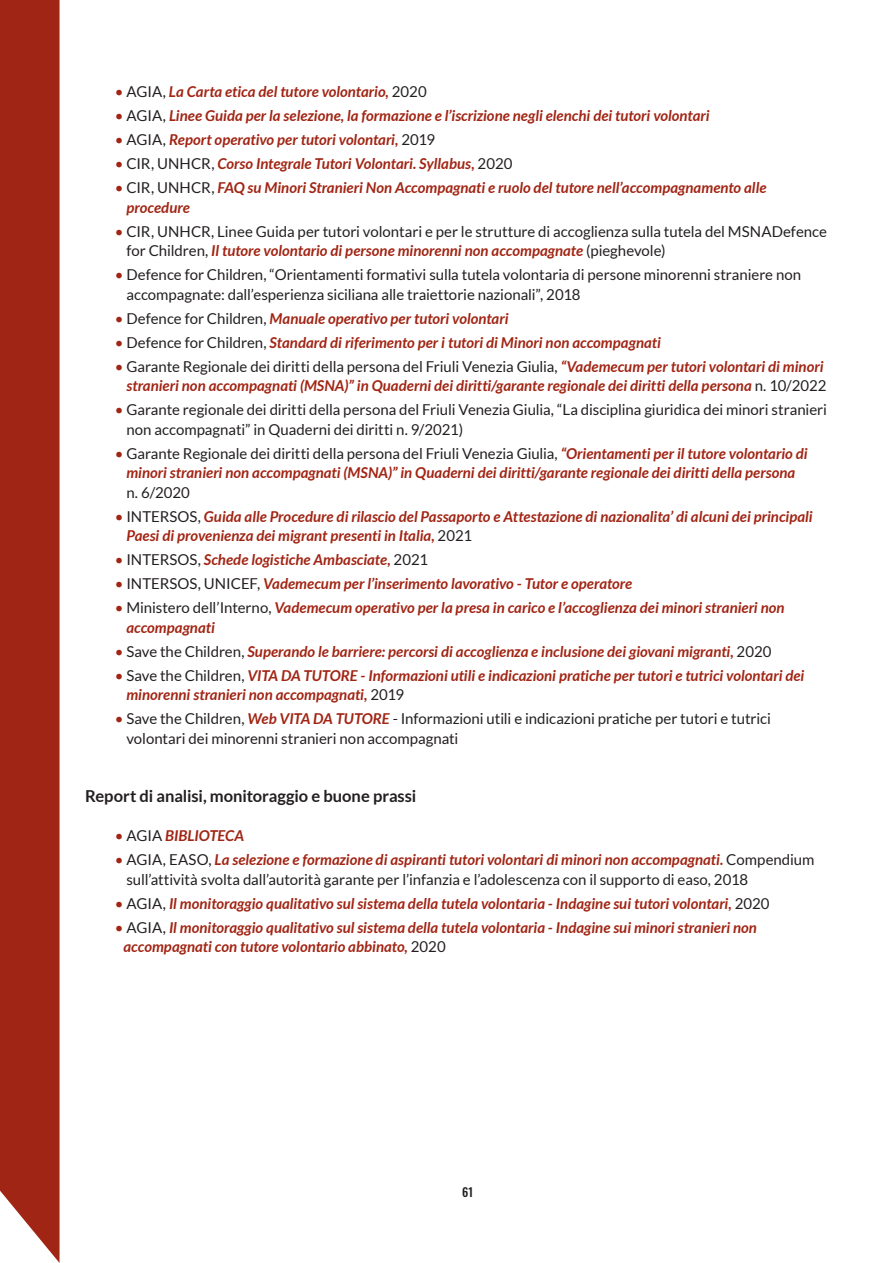
<style>
.page{position:relative;width:893px;height:1263px;background:#fff}
.page>*{position:absolute;margin:0;border:0;box-sizing:border-box;transform-origin:0 0}
.t1{font:700 16.5px "Lato";letter-spacing:-.005em;color:#231f20}
.t2{font:italic 700 15px/19.5px "Lato";color:#a12514}
.t3{font:15px/19.5px "Lato";letter-spacing:-.005em;color:#231f20}
.t4{font:500 12px "Oswald";color:#231f20}
.s1{font-weight:400;font-style:normal}
.s2{font-weight:400;font-style:normal;color:#231f20}
.s3{color:#a12514}
.s4{font-weight:700;font-style:italic;color:#a12514}
</style>
<div class="page">
<div style="left:0;top:0;width:60px;height:1263px;background:#a12514"></div>
<p class="t2" style="left:115px;top:82px;width:313px"><span class="s1">•</span> <span class="s2">AGIA,</span> La Carta etica del tutore volontario, <span class="s2">2020</span></p>
<p class="t2" style="left:115px;top:106px;width:596px"><span class="s1">•</span> <span class="s2">AGIA,</span> Linee Guida per la selezione, la formazione e l’iscrizione negli elenchi dei tutori volontari</p>
<p class="t2" style="left:115px;top:130px;width:322px"><span class="s1">•</span> <span class="s2">AGIA,</span> Report operativo per tutori volontari, <span class="s2">2019</span></p>
<p class="t2" style="left:115px;top:154px;width:399px"><span class="s1">•</span> <span class="s2">CIR, UNHCR,</span> Corso Integrale Tutori Volontari. Syllabus, <span class="s2">2020</span></p>
<p class="t2" style="left:126px;top:178px;width:642px;text-indent:-12px"><span class="s1">•</span> <span class="s2">CIR, UNHCR,</span> FAQ su Minori Stranieri Non Accompagnati e ruolo del tutore nell’accompagnamento alle procedure</p>
<p class="t3" style="left:126px;top:221px;width:702px;text-indent:-12px"><span class="s3">•</span> CIR, UNHCR, Linee Guida per tutori volontari e per le strutture di accoglienza sulla tutela del MSNADefence for Children, <span class="s4">Il tutore volontario di persone minorenni non accompagnate</span> (pieghevole)</p>
<p class="t3" style="left:126px;top:265px;width:676px;text-indent:-12px"><span class="s3">•</span> Defence for Children, “Orientamenti formativi sulla tutela volontaria di persone minorenni straniere non accompagnate: dall’esperienza siciliana alle traiettorie nazionali”, 2018</p>
<p class="t2" style="left:115px;top:309px;width:395px"><span class="s1">•</span> <span class="s2">Defence for Children,</span> Manuale operativo per tutori volontari</p>
<p class="t2" style="left:115px;top:333px;width:548px"><span class="s1">•</span> <span class="s2">Defence for Children,</span> Standard di riferimento per i tutori di Minori non accompagnati</p>
<p class="t2" style="left:115px;top:357px;width:713px;text-align:right"><span class="s1">•</span> <span class="s2">Garante Regionale dei diritti della persona del Friuli Venezia Giulia,</span> “Vademecum per tutori volontari di minori stranieri non accompagnati (MSNA)” in Quaderni dei diritti/garante regionale dei diritti della persona <span class="s2">n. 10/2022</span></p>
<p class="t3" style="left:126px;top:400px;width:702px;text-indent:-12px"><span class="s3">•</span> Garante regionale dei diritti della persona del Friuli Venezia Giulia, “La disciplina giuridica dei minori stranieri non accompagnati” in Quaderni dei diritti n. 9/2021)</p>
<p class="t2" style="left:115px;top:444px;width:694px;text-align:center"><span class="s1">•</span> <span class="s2">Garante Regionale dei diritti della persona del Friuli Venezia Giulia,</span> “Orientamenti per il tutore volontario di minori stranieri non accompagnati (MSNA)” in Quaderni dei diritti/garante regionale dei diritti della persona</p>
<p class="t3" style="left:126px;top:482px;width:65px">n. 6/2020</p>
<p class="t2" style="left:126px;top:507px;width:688px;text-indent:-12px"><span class="s1">•</span> <span class="s2">INTERSOS,</span> Guida alle Procedure di rilascio del Passaporto e Attestazione di nazionalita’ di alcuni dei principali<br>Paesi di provenienza dei migrant presenti in Italia, <span class="s2">2021</span></p>
<p class="t2" style="left:115px;top:550px;width:315px"><span class="s1">•</span> <span class="s2">INTERSOS,</span> Schede logistiche Ambasciate, <span class="s2">2021</span></p>
<p class="t2" style="left:115px;top:574px;width:519px"><span class="s1">•</span> <span class="s2">INTERSOS, UNICEF,</span> Vademecum per l’inserimento lavorativo - Tutor e operatore</p>
<p class="t2" style="left:126px;top:598px;width:660px;text-indent:-12px"><span class="s1">•</span> <span class="s2">Ministero dell’Interno,</span> Vademecum operativo per la presa in carico e l’accoglienza dei minori stranieri non accompagnati</p>
<p class="t2" style="left:115px;top:642px;width:658px"><span class="s1">•</span> <span class="s2">Save the Children,</span> Superando le barriere: percorsi di accoglienza e inclusione dei giovani migranti, <span class="s2">2020</span></p>
<p class="t2" style="left:126px;top:666px;width:680px;text-indent:-12px"><span class="s1">•</span> <span class="s2">Save the Children,</span> VITA DA TUTORE - Informazioni utili e indicazioni pratiche per tutori e tutrici volontari dei minorenni stranieri non accompagnati, <span class="s2">2019</span></p>
<p class="t3" style="left:126px;top:709px;width:646px;text-indent:-12px"><span class="s3">•</span> Save the Children, <span class="s4">Web VITA DA TUTORE</span> - Informazioni utili e indicazioni pratiche per tutori e tutrici volontari dei minorenni stranieri non accompagnati</p>
<p class="t1" style="left:85px;top:787px;width:333px">Report di analisi, monitoraggio e buone prassi</p>
<p class="t2" style="left:115px;top:826px;width:131px"><span class="s1">•</span> <span class="s2">AGIA</span> BIBLIOTECA</p>
<p class="t3" style="left:126px;top:850px;width:690px;text-indent:-12px"><span class="s3">•</span> AGIA, EASO, <span class="s4">La selezione e formazione di aspiranti tutori volontari di minori non accompagnati.</span> Compendium sull’attività svolta dall’autorità garante per l’infanzia e l’adolescenza con il supporto di easo, 2018</p>
<p class="t2" style="left:115px;top:894px;width:656px"><span class="s1">•</span> <span class="s2">AGIA,</span> Il monitoraggio qualitativo sul sistema della tutela volontaria - Indagine sui tutori volontari, <span class="s2">2020</span></p>
<p class="t2" style="left:123px;top:918px;width:635px;text-indent:-9px"><span class="s1">•</span> <span class="s2">AGIA,</span> Il monitoraggio qualitativo sul sistema della tutela volontaria - Indagine sui minori stranieri non accompagnati con tutore volontario abbinato, <span class="s2">2020</span></p>
<p class="t4" style="left:462px;top:1181px;width:12px">61</p>
</div>
